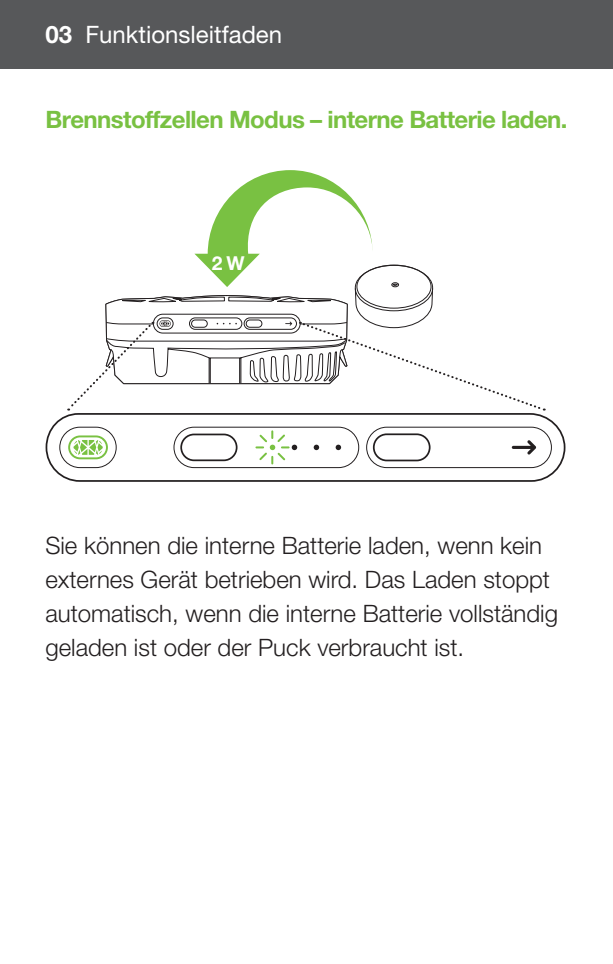
<style>
.page{position:relative;width:613px;height:964px;background:#fff}
.page>*{position:absolute;margin:0;border:0;box-sizing:border-box;transform-origin:0 0}
.t1{font:300 24px/34px "Helvetica Neue LT Pro";color:#231f20}
.t2{font:700 24px "Helvetica Neue LT Pro";letter-spacing:-.025em;color:#79c142}
.t3{font:24px "Helvetica Neue LT Pro";color:#fff}
.t4{font:700 19.2px "Helvetica Neue LT Pro";color:#fff}
.s1{font-weight:700}
</style>
<div class="page">
<div style="left:0;top:0;width:612px;height:68px;background:#57585a"></div>
<svg style="left:45px;top:413px;width:521px;height:69px"></svg>
<div style="left:366px;top:427px;width:185px;height:41px;border:1px solid #231f20;border-radius:20px"></div>
<div style="left:372px;top:433px;width:58px;height:28px;border:2px solid #231f20;border-radius:13px"></div>
<svg style="left:67px;top:170px;width:477px;height:241px"></svg>
<svg style="left:59px;top:427px;width:300px;height:41px"></svg>
<p class="t3" style="left:45px;top:20px;width:238px"><span class="s1">03</span> Funktionsleitfaden</p>
<p class="t2" style="left:45px;top:104px;width:523px">Brennstoffzellen Modus – interne Batterie laden.</p>
<p class="t4" style="left:212px;top:251px;width:34px">2W</p>
<p class="t1" style="left:45px;top:527px;width:514px">Sie können die interne Batterie laden, wenn kein externes Gerät betrieben wird. Das Laden stoppt automatisch, wenn die interne Batterie vollständig geladen ist oder der Puck verbraucht ist.</p>
</div>
